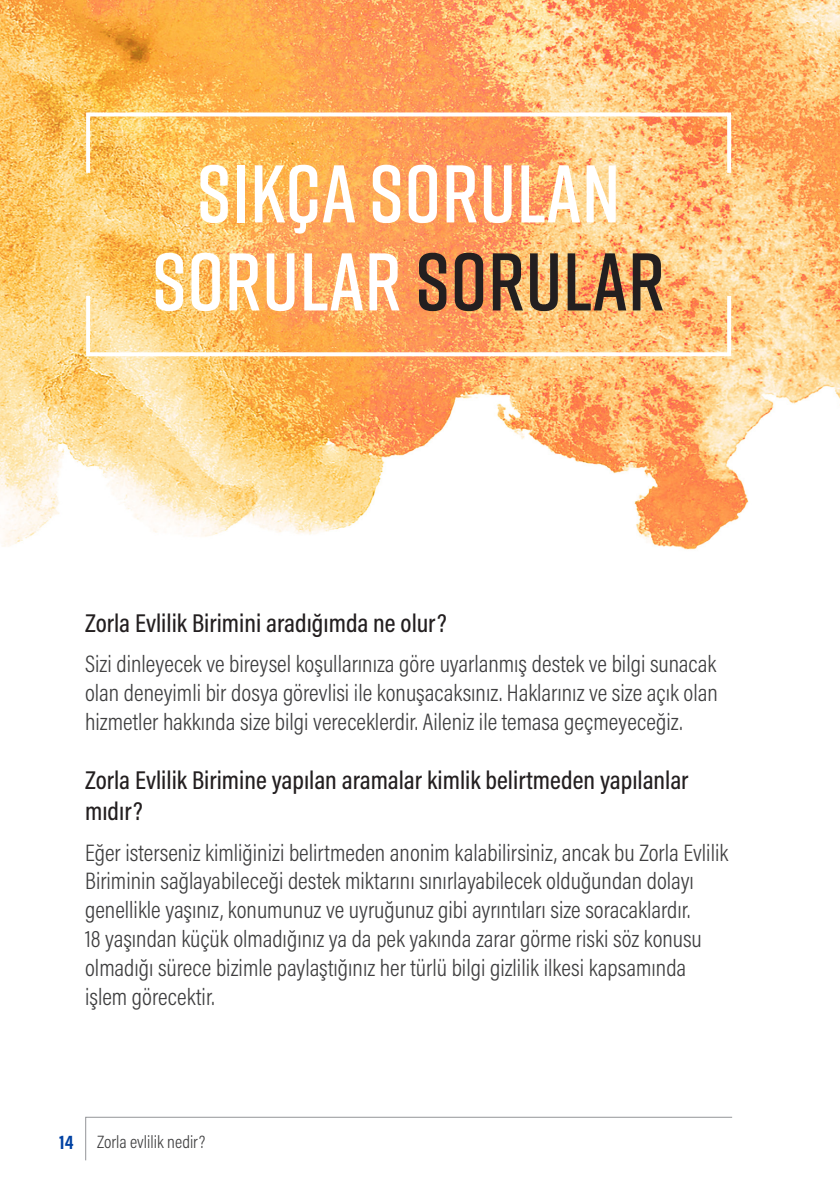
<style>
.page{position:relative;width:840px;height:1191px;background:#fff}
.page>*{position:absolute;margin:0;border:0;box-sizing:border-box;transform-origin:0 0}
.t1{font:600 81.6px/88px "Rift";letter-spacing:.01em;color:#fff;text-align:center}
.Heading_B{font:500 26px/31.2px "Acumin Pro Cond";color:#231f20}
.Body_copy{font:300 24px/28.8px "Acumin Pro Cond";color:#3e3e3f;text-align:justify}
.t2{font:300 18px "Acumin Pro Cond";color:#3e3e3f}
.s1{color:#231f20}
.s2{font-weight:700;font-size:20px;color:#0042a3}
</style>
<div class="page">
<img style="left:0;top:0;width:839px;height:550px">
<div style="left:86px;top:294px;width:644px;height:62px;border:4px solid #fff"></div>
<div style="left:86px;top:112px;width:644px;height:63px;border:4px solid #fff"></div>
<svg style="left:85px;top:1116px;width:647px;height:45px"></svg>
<h1 class="t1" style="left:152px;top:148px;width:514px">SIKÇA SORULAN<br>SORULAR <span class="s1">SORULAR</span></h1>
<p class="Heading_B" style="left:85px;top:606px;width:363px">Zorla Evlilik Birimini aradığımda ne olur?</p>
<p class="Body_copy" style="left:85px;top:649px;width:633px">Sizi dinleyecek ve bireysel koşullarınıza göre uyarlanmış destek ve bilgi sunacak olan deneyimli bir dosya görevlisi ile konuşacaksınız. Haklarınız ve size açık olan hizmetler hakkında size bilgi vereceklerdir. Aileniz ile temasa geçmeyeceğiz.</p>
<p class="Heading_B" style="left:85px;top:764px;width:604px">Zorla Evlilik Birimine yapılan aramalar kimlik belirtmeden yapılanlar mıdır?</p>
<p class="Body_copy" style="left:85px;top:837px;width:644px;text-align:left">Eğer isterseniz kimliğinizi belirtmeden anonim kalabilirsiniz, ancak bu Zorla Evlilik Biriminin sağlayabileceği destek miktarını sınırlayabilecek olduğundan dolayı genellikle yaşınız, konumunuz ve uyruğunuz gibi ayrıntıları size soracaklardır.<br>18 yaşından küçük olmadığınız ya da pek yakında zarar görme riski söz konusu olmadığı sürece bizimle paylaştığınız her türlü bilgi gizlilik ilkesi kapsamında işlem görecektir.</p>
<p class="t2" style="left:59px;top:1129px;width:148px"><span class="s2">14</span> Zorla evlilik nedir?</p>
</div>
